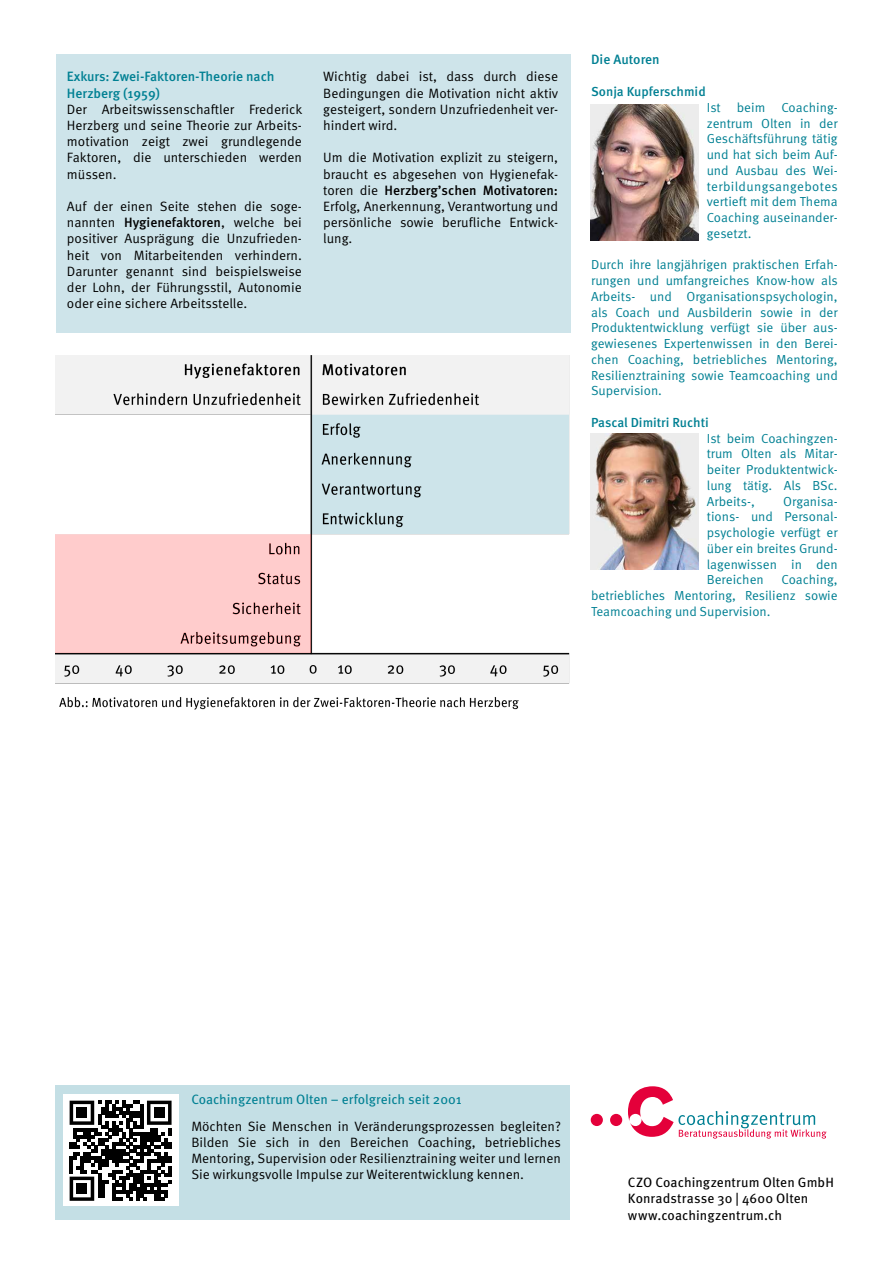
<style>
.page{position:relative;width:893px;height:1263px;background:#fff}
.page>*{position:absolute;margin:0;border:0;box-sizing:border-box;transform-origin:0 0}
.t1{font:13.5px/16.2px "Meta OT Norm";color:#000;text-align:justify}
.t2{font:13.5px/16.2px "Meta OT";letter-spacing:.005em;color:#000}
.t3{font:500 13.5px/16.2px "Meta OT";color:#008093}
.t4{font:13.5px "Meta OT";color:#008093}
.t5{font:500 13.5px "Meta OT";color:#000}
.t6{font:13.2px/15.8px "Meta OT Norm";color:#008093;text-align:justify}
.t7{font:500 13.2px "Meta OT";color:#008093}
.s1{font-family:"Meta OT";font-weight:500}
.s2{font-family:"Meta OT Norm";font-weight:400}
</style>
<div class="page">
<img style="left:591px;top:105px;width:107px;height:136px">
<div style="left:591px;top:1114px;width:12px;height:12px;background:#e4003a;border-radius:50%"></div>
<div style="left:610px;top:1114px;width:12px;height:12px;background:#e4003a;border-radius:50%"></div>
<svg style="left:628px;top:1086px;width:199px;height:52px"></svg>
<div style="left:55px;top:1085px;width:514px;height:135px;background:#c4dfe5"></div>
<div style="left:63px;top:1094px;width:116px;height:111px;background:#fff"></div>
<svg style="left:70px;top:1101px;width:102px;height:100px"></svg>
<div style="left:77px;top:1107px;width:10px;height:11px;background:#000"></div>
<div style="left:154px;top:1107px;width:11px;height:11px;background:#000"></div>
<div style="left:77px;top:1183px;width:10px;height:11px;background:#000"></div>
<img style="left:591px;top:434px;width:107px;height:136px">
<div style="left:56px;top:54px;width:515px;height:279px;background:#cee4ea"></div>
<img style="left:55px;top:355px;width:515px;height:355px">
<p class="t3" style="left:67px;top:69px;width:209px">Exkurs: Zwei-Faktoren-Theorie nach<br>Herzberg (1959)</p>
<p class="t1" style="left:67px;top:101px;width:237px">Der Arbeitswissenschaftler Frederick Herzberg und seine Theorie zur Arbeits&shy;motivation zeigt zwei grundlegende Faktoren, die unterschieden werden müssen.</p>
<p class="t1" style="left:67px;top:198px;width:236px">Auf der einen Seite stehen die soge&shy;nannten <span class="s1">Hygienefaktoren</span>, welche bei positiver Ausprägung die Unzufrieden&shy;heit von Mitarbeitenden verhindern.<br>Darunter genannt sind beispielsweise der Lohn, der Führungsstil, Autonomie oder eine sichere Arbeitsstelle.</p>
<p class="t1" style="left:323px;top:69px;width:237px">Wichtig dabei ist, dass durch diese Bedingungen die Motivation nicht aktiv gesteigert, sondern Unzufriedenheit ver&shy;hindert wird.</p>
<p class="t1" style="left:323px;top:150px;width:236px">Um die Motivation explizit zu steigern, braucht es abgesehen von Hygienefak-</p>
<p class="t5" style="left:323px;top:182px;width:236px"><span class="s2">toren die</span> Herzberg’schen Motivatoren:</p>
<p class="t1" style="left:323px;top:198px;width:237px">Erfolg, Anerkennung, Verantwortung und persönliche sowie berufliche Entwick&shy;lung.</p>
<p class="t3" style="left:591px;top:52px;width:70px">Die Autoren</p>
<p class="t7" style="left:591px;top:83px;width:116px">Sonja Kupferschmid</p>
<p class="t6" style="left:707px;top:100px;width:132px">Ist beim Coaching&shy;zentrum Olten in der Geschäftsführung tätig und hat sich beim Auf&shy;und Ausbau des Wei&shy;terbildungsangebotes vertieft mit dem Thema Coaching auseinander&shy;gesetzt.</p>
<p class="t6" style="left:591px;top:257px;width:248px">Durch ihre langjährigen praktischen Erfah&shy;rungen und umfangreiches Know-how als Arbeits- und Organisationspsychologin, als Coach und Ausbilderin sowie in der Produktentwicklung verfügt sie über aus&shy;gewiesenes Expertenwissen in den Berei&shy;chen Coaching, betriebliches Mentoring, Resilienztraining sowie Teamcoaching und Supervision.</p>
<p class="t7" style="left:591px;top:414px;width:119px">Pascal Dimitri Ruchti</p>
<p class="t6" style="left:707px;top:430px;width:132px">Ist beim Coachingzen&shy;trum Olten als Mitar&shy;beiter Produktentwick&shy;lung tätig. Als BSc.<br>Arbeits-,</p>
<p class="t6" style="left:707px;top:493px;width:132px;text-indent:76px">Organisa&shy;tions- und Personal&shy;psychologie verfügt er über ein breites Grund&shy;lagenwissen in den Bereichen</p>
<p class="t6" style="left:591px;top:572px;width:248px;text-indent:190px">Coaching, betriebliches Mentoring, Resilienz sowie Teamcoaching und Supervision.</p>
<p class="t4" style="left:191px;top:1091px;width:272px">Coachingzentrum Olten – erfolgreich seit 2001</p>
<p class="t1" style="left:191px;top:1118px;width:371px">Möchten Sie Menschen in Veränderungsprozessen begleiten?<br>Bilden Sie sich in den Bereichen Coaching, betriebliches Mentoring, Supervision oder Resilienztraining weiter und lernen Sie wirkungsvolle Impulse zur Weiterentwicklung kennen.</p>
<p class="t2" style="left:628px;top:1174px;width:208px">CZO Coachingzentrum Olten GmbH<br>Konradstrasse 30 | 4600 Olten www.coachingzentrum.ch</p>
</div>
